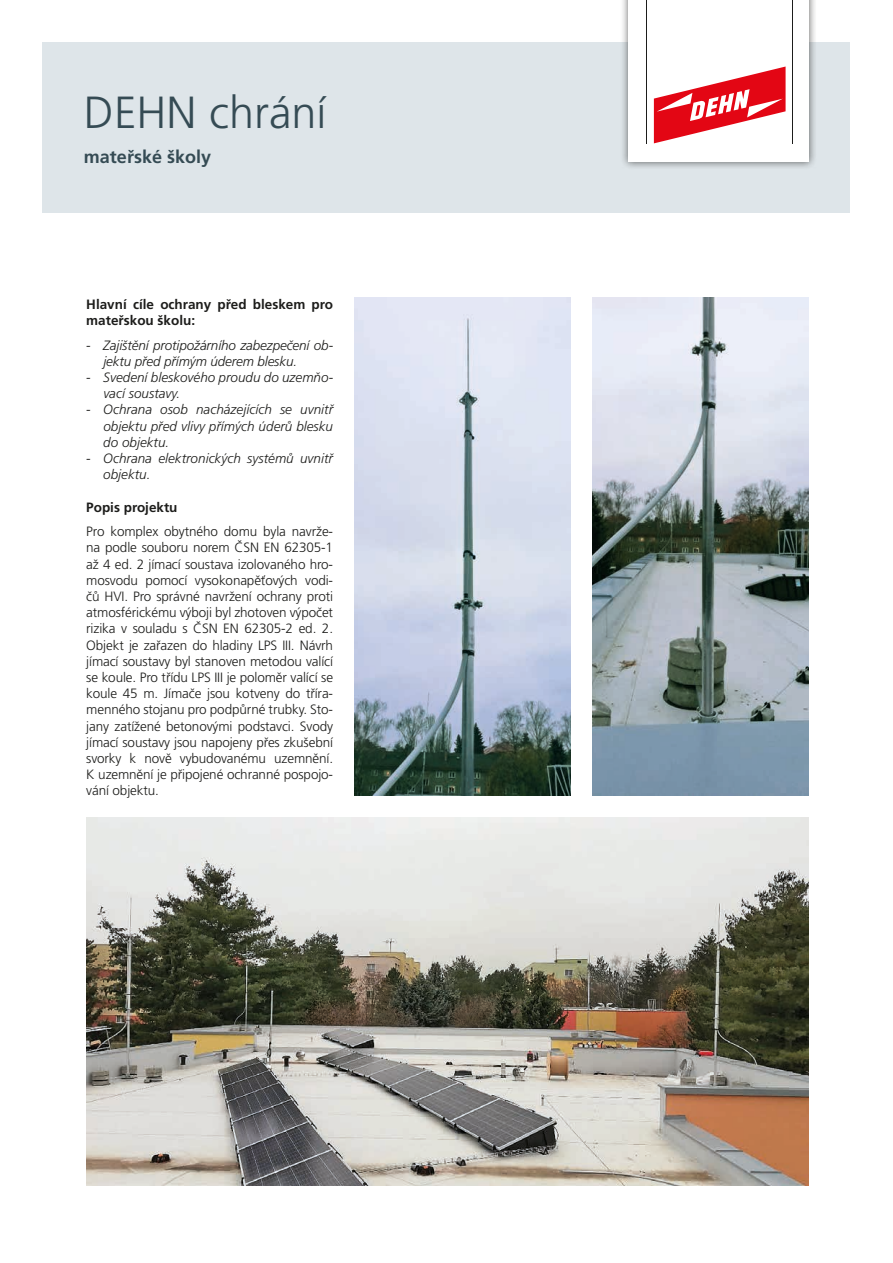
<style>
.page{position:relative;width:893px;height:1263px;background:#fff}
.page>*{position:absolute;margin:0;border:0;box-sizing:border-box;transform-origin:0 0}
.t1{font:300 45px "Frutiger CE";color:#354b54}
.t2{font:700 18px "Frutiger CE";color:#354b54}
.t3{font:300 13.5px/16.2px "Frutiger CE";letter-spacing:-.01em;color:#1d1d1b;text-align:justify}
.t4{font:italic 300 13.5px/16.2px "Frutiger CE";color:#1d1d1b}
.t5{font:700 13.5px/16.2px "Frutiger CE";color:#1d1d1b}
</style>
<div class="page">
<div style="left:43px;top:43px;width:807px;height:170px;background:#dee5e9"></div>
<div style="left:620px;top:0;width:197px;height:170px;background:#1d1d1b;opacity:.65"></div>
<div style="left:628px;top:0;width:181px;height:162px;background:#fff"></div>
<svg style="left:654px;top:67px;width:132px;height:76px"></svg>
<hr style="left:646px;top:0;width:1px;height:143px;background:#1d1d1b">
<hr style="left:792px;top:0;width:1px;height:143px;background:#1d1d1b">
<img style="left:86px;top:817px;width:722px;height:368px">
<img style="left:592px;top:298px;width:216px;height:497px">
<img style="left:354px;top:298px;width:216px;height:497px">
<h1 class="t1" style="left:84px;top:86px;width:244px">DEHN chrání</h1>
<h2 class="t2" style="left:84px;top:145px;width:129px">mateřské školy</h2>
<p class="t5" style="left:86px;top:296px;width:248px">Hlavní cíle ochrany před bleskem pro mateřskou školu:</p>
<p class="t4" style="left:103px;top:337px;width:231px;text-indent:-17px">- Zajištění protipožárního zabezpečení ob&shy;jektu před přímým úderem blesku.</p>
<p class="t4" style="left:103px;top:369px;width:231px;text-indent:-17px">- Svedení bleskového proudu do uzemňo&shy;vací soustavy.</p>
<p class="t4" style="left:103px;top:402px;width:231px;text-align:justify;text-indent:-17px">- Ochrana osob nacházejících se uvnitř objektu před vlivy přímých úderů blesku do objektu.</p>
<p class="t4" style="left:103px;top:450px;width:231px;text-indent:-17px">- Ochrana elektronických systémů uvnitř objektu.</p>
<p class="t5" style="left:86px;top:499px;width:93px">Popis projektu</p>
<p class="t3" style="left:86px;top:523px;width:248px">Pro komplex obytného domu byla navrže&shy;na podle souboru norem ČSN EN 62305-1 až 4 ed. 2 jímací soustava izolovaného hro&shy;mosvodu pomocí vysokonapěťových vodi&shy;čů HVI. Pro správné navržení ochrany proti atmosférickému výboji byl zhotoven výpočet rizika v souladu s ČSN EN 62305-2 ed. 2.<br>Objekt je zařazen do hladiny LPS III. Návrh jímací soustavy byl stanoven metodou valící se koule. Pro třídu LPS III je poloměr valící se koule 45 m. Jímače jsou kotveny do tříra&shy;menného stojanu pro podpůrné trubky. Sto&shy;jany zatížené betonovými podstavci. Svody jímací soustavy jsou napojeny přes zkušební svorky k nově vybudovanému uzemnění.<br>K uzemnění je připojené ochranné pospojo&shy;vání objektu.</p>
</div>
